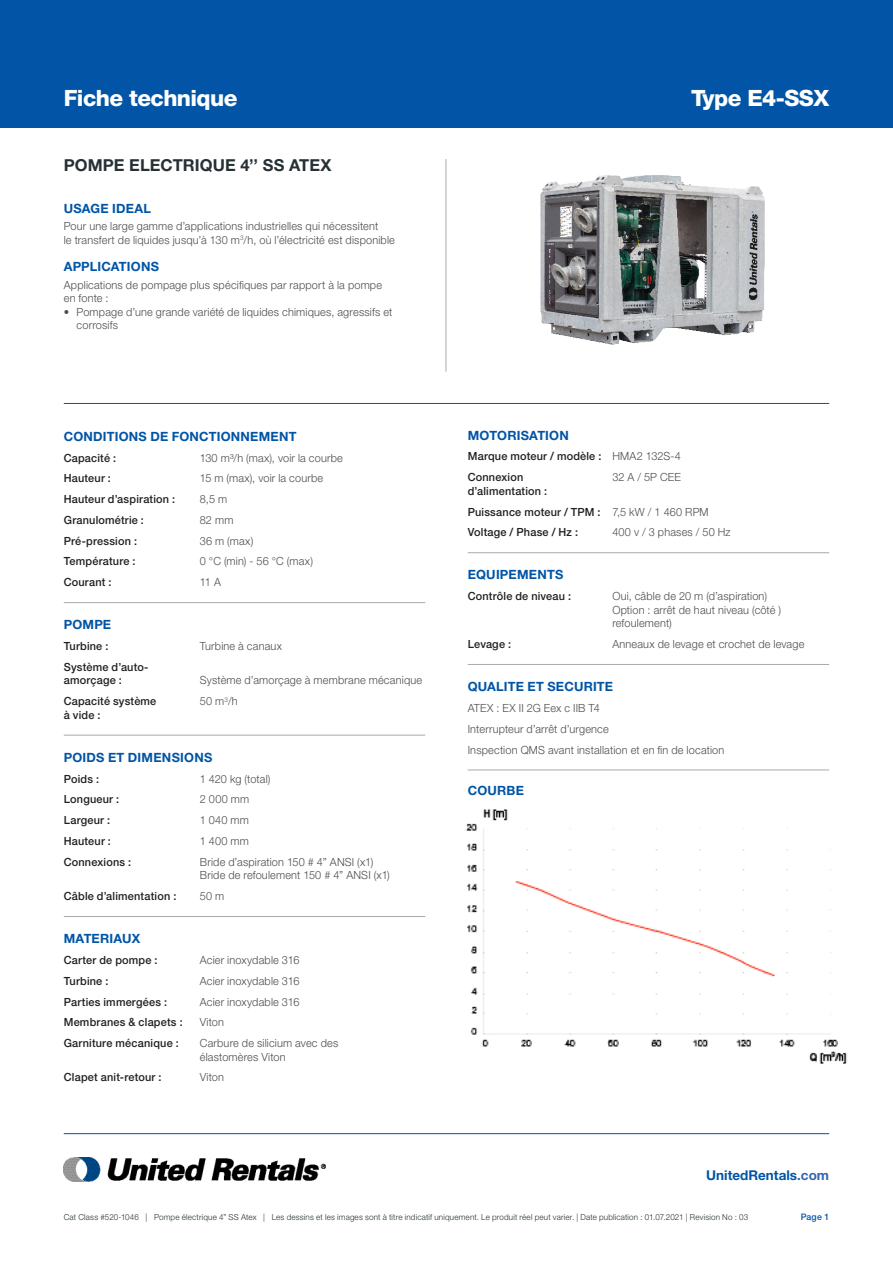
<style>
.page{position:relative;width:893px;height:1263px;background:#fff}
.page>*{position:absolute;margin:0;border:0;box-sizing:border-box;transform-origin:0 0}
.Typenummer{font:800 22.5px "Helvetica Neue LT Std";letter-spacing:-.025em;color:#fff}
.SPECS_kapitalen{font:700 16.5px "Helvetica Neue LT Std";letter-spacing:.005em;color:#263035}
.t1{font:700 13.5px "Helvetica Neue LT Std";color:#0154a6}
.Subkop___blauw___8_5{font:700 12.75px "Helvetica Neue LT Std";letter-spacing:.015em;color:#0154a6}
.Body_-_7_5___8_pt{font:300 11.25px/13.5px "Helvetica Neue LT Std";letter-spacing:.015em;color:#4b4c4d}
.Body_-_7_5___8_pt-2{font:500 11.25px/13.5px "Helvetica Neue LT Std";letter-spacing:.02em;color:#231f20}
.t2{font:500 9px "Helvetica Neue LT Std";color:#0154a6}
.Footertekst{font:300 8.25px "Helvetica Neue LT Std";letter-spacing:.025em;color:#263035}
.s1{color:#3165b0}
</style>
<div class="page">
<hr style="left:64px;top:1133px;width:765px;height:1px;background:#0154a6">
<div style="left:0;top:0;width:893px;height:128px;background:#0154a6"></div>
<img style="left:64px;top:1157px;width:261px;height:25px">
<hr style="left:64px;top:403px;width:765px;height:1px;background:#0154a6">
<hr style="left:446px;top:159px;width:1px;height:213px;background:#a8a9ad">
<hr style="left:468px;top:552px;width:361px;height:1px;background:#a8a9ad">
<hr style="left:468px;top:664px;width:361px;height:1px;background:#a8a9ad">
<hr style="left:468px;top:769px;width:361px;height:1px;background:#a8a9ad">
<hr style="left:64px;top:602px;width:361px;height:1px;background:#a8a9ad">
<hr style="left:64px;top:735px;width:361px;height:1px;background:#a8a9ad">
<hr style="left:64px;top:916px;width:361px;height:1px;background:#a8a9ad">
<img style="left:540px;top:175px;width:225px;height:170px">
<img style="left:466px;top:809px;width:381px;height:255px">
<h1 class="Typenummer" style="left:64px;top:85px;width:175px">Fiche technique</h1>
<p class="SPECS_kapitalen" style="left:64px;top:155px;width:269px">POMPE ELECTRIQUE 4’’ SS ATEX</p>
<p class="Subkop___blauw___8_5" style="left:64px;top:200px;width:89px">USAGE IDEAL</p>
<p class="Body_-_7_5___8_pt" style="left:64px;top:219px;width:316px">Pour une large gamme d’applications industrielles qui nécessitent</p>
<p class="Body_-_7_5___8_pt" style="left:64px;top:233px;width:333px">le transfert de liquides jusqu’à 130 m<sup>3</sup>/h, où l’électricité est disponible</p>
<p class="Subkop___blauw___8_5" style="left:64px;top:258px;width:97px">APPLICATIONS</p>
<p class="Body_-_7_5___8_pt" style="left:64px;top:278px;width:320px">Applications de pompage plus spécifiques par rapport à la pompe en fonte :</p>
<p class="Body_-_7_5___8_pt" style="left:77px;top:305px;width:317px;text-indent:-13px">• Pompage d’une grande variété de liquides chimiques, agressifs et corrosifs</p>
<p class="Subkop___blauw___8_5" style="left:64px;top:428px;width:234px">CONDITIONS DE FONCTIONNEMENT</p>
<p class="Body_-_7_5___8_pt-2" style="left:64px;top:451px;width:54px">Capacité :</p>
<p class="Body_-_7_5___8_pt" style="left:200px;top:450px;width:145px">130 m³/h (max), voir la courbe</p>
<p class="Body_-_7_5___8_pt-2" style="left:64px;top:471px;width:49px">Hauteur :</p>
<p class="Body_-_7_5___8_pt" style="left:200px;top:471px;width:125px">15 m (max), voir la courbe</p>
<p class="Body_-_7_5___8_pt-2" style="left:64px;top:492px;width:113px">Hauteur d’aspiration :</p>
<p class="Body_-_7_5___8_pt" style="left:200px;top:492px;width:29px">8,5 m</p>
<p class="Body_-_7_5___8_pt-2" style="left:64px;top:513px;width:82px">Granulométrie :</p>
<p class="Body_-_7_5___8_pt" style="left:200px;top:513px;width:35px">82 mm</p>
<p class="Body_-_7_5___8_pt-2" style="left:64px;top:534px;width:75px">Pré-pression :</p>
<p class="Body_-_7_5___8_pt" style="left:200px;top:534px;width:55px">36 m (max)</p>
<p class="Body_-_7_5___8_pt-2" style="left:64px;top:555px;width:73px">Température :</p>
<p class="Body_-_7_5___8_pt" style="left:200px;top:554px;width:115px">0 °C (min) - 56 °C (max)</p>
<p class="Body_-_7_5___8_pt-2" style="left:64px;top:575px;width:49px">Courant :</p>
<p class="Body_-_7_5___8_pt" style="left:200px;top:575px;width:23px">11 A</p>
<p class="Subkop___blauw___8_5" style="left:64px;top:617px;width:49px">POMPE</p>
<p class="Body_-_7_5___8_pt-2" style="left:64px;top:639px;width:46px">Turbine :</p>
<p class="Body_-_7_5___8_pt" style="left:200px;top:639px;width:84px">Turbine à canaux</p>
<p class="Body_-_7_5___8_pt-2" style="left:64px;top:660px;width:86px">Système d’auto&shy;amorçage :</p>
<p class="Body_-_7_5___8_pt" style="left:200px;top:673px;width:224px">Système d’amorçage à membrane mécanique</p>
<p class="Body_-_7_5___8_pt-2" style="left:64px;top:694px;width:94px">Capacité système</p>
<p class="Body_-_7_5___8_pt-2" style="left:64px;top:708px;width:38px">à vide :</p>
<p class="Body_-_7_5___8_pt" style="left:200px;top:694px;width:39px">50 m<sup>3</sup>/h</p>
<p class="Subkop___blauw___8_5" style="left:64px;top:749px;width:150px">POIDS ET DIMENSIONS</p>
<p class="Body_-_7_5___8_pt-2" style="left:64px;top:772px;width:37px">Poids :</p>
<p class="Body_-_7_5___8_pt" style="left:200px;top:772px;width:72px">1 420 kg (total)</p>
<p class="Body_-_7_5___8_pt-2" style="left:64px;top:792px;width:57px">Longueur :</p>
<p class="Body_-_7_5___8_pt" style="left:200px;top:792px;width:51px">2 000 mm</p>
<p class="Body_-_7_5___8_pt-2" style="left:64px;top:813px;width:48px">Largeur :</p>
<p class="Body_-_7_5___8_pt" style="left:200px;top:813px;width:51px">1 040 mm</p>
<p class="Body_-_7_5___8_pt-2" style="left:64px;top:834px;width:49px">Hauteur :</p>
<p class="Body_-_7_5___8_pt" style="left:200px;top:834px;width:51px">1 400 mm</p>
<p class="Body_-_7_5___8_pt-2" style="left:64px;top:855px;width:69px">Connexions :</p>
<p class="Body_-_7_5___8_pt" style="left:200px;top:855px;width:175px">Bride d’aspiration 150 # 4” ANSI (x1)</p>
<p class="Body_-_7_5___8_pt" style="left:200px;top:868px;width:191px">Bride de refoulement 150 # 4” ANSI (x1)</p>
<p class="Body_-_7_5___8_pt-2" style="left:64px;top:889px;width:114px">Câble d’alimentation :</p>
<p class="Body_-_7_5___8_pt" style="left:200px;top:889px;width:26px">50 m</p>
<p class="Subkop___blauw___8_5" style="left:64px;top:931px;width:78px">MATERIAUX</p>
<p class="Body_-_7_5___8_pt-2" style="left:64px;top:953px;width:95px">Carter de pompe :</p>
<p class="Body_-_7_5___8_pt" style="left:200px;top:953px;width:101px">Acier inoxydable 316</p>
<p class="Body_-_7_5___8_pt-2" style="left:64px;top:974px;width:46px">Turbine :</p>
<p class="Body_-_7_5___8_pt" style="left:200px;top:974px;width:101px">Acier inoxydable 316</p>
<p class="Body_-_7_5___8_pt-2" style="left:64px;top:995px;width:105px">Parties immergées :</p>
<p class="Body_-_7_5___8_pt" style="left:200px;top:995px;width:101px">Acier inoxydable 316</p>
<p class="Body_-_7_5___8_pt-2" style="left:64px;top:1015px;width:120px">Membranes &amp; clapets :</p>
<p class="Body_-_7_5___8_pt" style="left:200px;top:1015px;width:26px">Viton</p>
<p class="Body_-_7_5___8_pt-2" style="left:64px;top:1036px;width:117px">Garniture mécanique :</p>
<p class="Body_-_7_5___8_pt" style="left:200px;top:1036px;width:140px">Carbure de silicium avec des</p>
<p class="Body_-_7_5___8_pt" style="left:200px;top:1050px;width:87px">élastomères Viton</p>
<p class="Body_-_7_5___8_pt-2" style="left:64px;top:1070px;width:99px">Clapet anit-retour :</p>
<p class="Body_-_7_5___8_pt" style="left:200px;top:1070px;width:26px">Viton</p>
<p class="Typenummer" style="left:691px;top:85px;width:140px">Type E4-SSX</p>
<p class="Subkop___blauw___8_5" style="left:468px;top:427px;width:103px">MOTORISATION</p>
<p class="Body_-_7_5___8_pt-2" style="left:468px;top:450px;width:135px">Marque moteur / modèle :</p>
<p class="Body_-_7_5___8_pt" style="left:612px;top:449px;width:70px">HMA2 132S-4</p>
<p class="Body_-_7_5___8_pt-2" style="left:468px;top:470px;width:57px">Connexion</p>
<p class="Body_-_7_5___8_pt-2" style="left:468px;top:484px;width:81px">d’alimentation :</p>
<p class="Body_-_7_5___8_pt" style="left:612px;top:470px;width:70px">32 A / 5P CEE</p>
<p class="Body_-_7_5___8_pt-2" style="left:468px;top:505px;width:134px">Puissance moteur / TPM :</p>
<p class="Body_-_7_5___8_pt" style="left:612px;top:505px;width:98px">7,5 kW / 1 460 RPM</p>
<p class="Body_-_7_5___8_pt-2" style="left:468px;top:525px;width:112px">Voltage / Phase / Hz :</p>
<p class="Body_-_7_5___8_pt" style="left:612px;top:525px;width:120px">400 v / 3 phases / 50 Hz</p>
<p class="Subkop___blauw___8_5" style="left:468px;top:567px;width:97px">EQUIPEMENTS</p>
<p class="Body_-_7_5___8_pt-2" style="left:468px;top:589px;width:105px">Contrôle de niveau :</p>
<p class="Body_-_7_5___8_pt" style="left:612px;top:589px;width:156px">Oui, câble de 20 m (d’aspiration)</p>
<p class="Body_-_7_5___8_pt" style="left:612px;top:603px;width:170px">Option : arrêt de haut niveau (côté ) refoulement)</p>
<p class="Body_-_7_5___8_pt-2" style="left:468px;top:637px;width:45px">Levage :</p>
<p class="Body_-_7_5___8_pt" style="left:612px;top:637px;width:193px">Anneaux de levage et crochet de levage</p>
<p class="Subkop___blauw___8_5" style="left:468px;top:679px;width:147px">QUALITE ET SECURITE</p>
<p class="Body_-_7_5___8_pt" style="left:468px;top:701px;width:134px">ATEX : EX II 2G Eex c IIB T4</p>
<p class="Body_-_7_5___8_pt" style="left:468px;top:722px;width:143px">Interrupteur d’arrêt d’urgence</p>
<p class="Body_-_7_5___8_pt" style="left:468px;top:742px;width:258px">Inspection QMS avant installation et en fin de location</p>
<p class="Subkop___blauw___8_5" style="left:468px;top:782px;width:58px">COURBE</p>
<p class="t1" style="left:706px;top:1167px;width:124px">UnitedRentals<span class="s1">.com</span></p>
<p class="Footertekst" style="left:64px;top:1212px;width:686px">Cat Class #520-1046 | Pompe électrique 4” SS Atex | Les dessins et les images sont à titre indicatif uniquement. Le produit réel peut varier. | Date publication : 01.07.2021 | Revision No : 03</p>
<p class="t2" style="left:801px;top:1212px;width:30px">Page 1</p>
</div>
